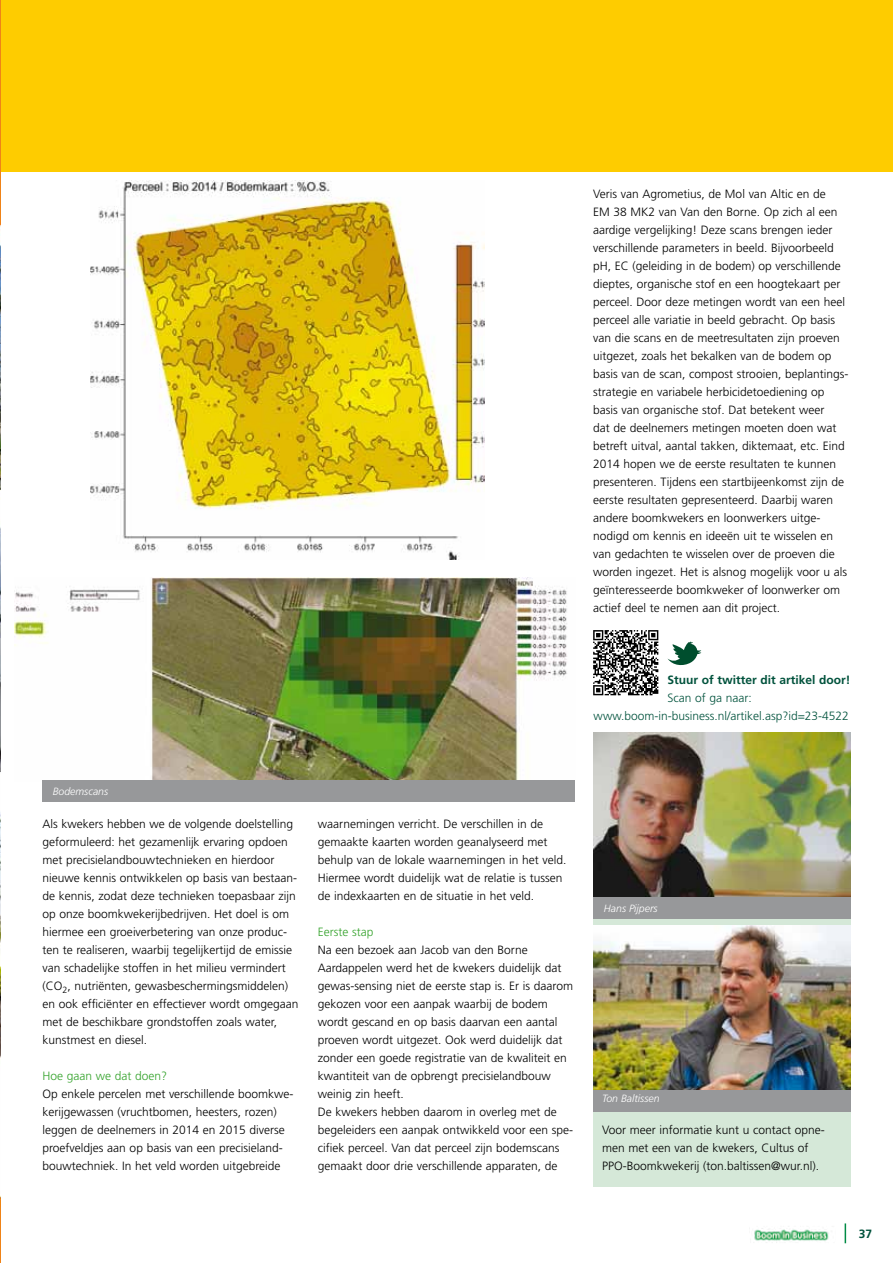
<style>
.page{position:relative;width:893px;height:1263px;background:#fff}
.page>*{position:absolute;margin:0;border:0;box-sizing:border-box;transform-origin:0 0}
.t1{font:300 12px/18px "Frutiger";color:#000}
.t2{font:300 12px/18px "Frutiger";color:#00523c}
.t3{font:700 12px "Frutiger";color:#00523c}
.t4{font:300 12px "Frutiger";color:#35a32c}
.t5{font:italic 300 10.5px "Frutiger";color:#fff}
</style>
<div class="page">
<svg style="left:845px;top:1223px;width:1px;height:20px"></svg>
<img style="left:754px;top:1228px;width:75px;height:15px">
<img style="left:90px;top:181px;width:395px;height:378px">
<img style="left:15px;top:577px;width:552px;height:205px">
<div style="left:593px;top:791px;width:257px;height:395px;background:#d5e8d8"></div>
<img style="left:594px;top:732px;width:257px;height:165px">
<img style="left:594px;top:926px;width:257px;height:164px">
<div style="left:594px;top:897px;width:257px;height:21px;background:#97989a"></div>
<div style="left:43px;top:780px;width:532px;height:21px;background:#97989a"></div>
<div style="left:594px;top:1090px;width:257px;height:21px;background:#97989a"></div>
<div style="left:0;top:0;width:893px;height:172px;background:#fecc00"></div>
<svg style="left:593px;top:630px;width:65px;height:65px"></svg>
<svg style="left:667px;top:642px;width:34px;height:23px"></svg>
<img style="left:0;top:0;width:1px;height:1263px">
<p class="t1" style="left:593px;top:185px;width:257px">Veris van Agrometius, de Mol van Altic en de<br>EM 38 MK2 van Van den Borne. Op zich al een aardige vergelijking! Deze scans brengen ieder verschillende parameters in beeld. Bijvoorbeeld pH, EC (geleiding in de bodem) op verschillende dieptes, organische stof en een hoogtekaart per perceel. Door deze metingen wordt van een heel perceel alle variatie in beeld gebracht. Op basis van die scans en de meetresultaten zijn proeven uitgezet, zoals het bekalken van de bodem op basis van de scan, compost strooien, beplantings&shy;strategie en variabele herbicidetoediening op basis van organische stof. Dat betekent weer<br>dat de deelnemers metingen moeten doen wat betreft uitval, aantal takken, diktemaat, etc. Eind 2014 hopen we de eerste resultaten te kunnen presenteren. Tijdens een startbijeenkomst zijn de eerste resultaten gepresenteerd. Daarbij waren andere boomkwekers en loonwerkers uitge&shy;nodigd om kennis en ideeën uit te wisselen en van gedachten te wisselen over de proeven die worden ingezet. Het is alsnog mogelijk voor u als geïnteresseerde boomkweker of loonwerker om actief deel te nemen aan dit project.</p>
<p class="t3" style="left:667px;top:673px;width:185px">Stuur of twitter dit artikel door!</p>
<p class="t2" style="left:594px;top:689px;width:257px;text-indent:74px">Scan of ga naar: www.boom-in-business.nl/artikel.asp?id=23-4522</p>
<p class="t5" style="left:53px;top:785px;width:57px">Bodemscans</p>
<p class="t1" style="left:43px;top:815px;width:258px">Als kwekers hebben we de volgende doelstelling geformuleerd: het gezamenlijk ervaring opdoen met precisielandbouwtechnieken en hierdoor nieuwe kennis ontwikkelen op basis van bestaan&shy;de kennis, zodat deze technieken toepasbaar zijn op onze boomkwekerijbedrijven. Het doel is om hiermee een groeiverbetering van onze produc&shy;ten te realiseren, waarbij tegelijkertijd de emissie van schadelijke stoffen in het milieu vermindert (CO<sub>2</sub>, nutriënten, gewasbeschermingsmiddelen) en ook efficiënter en effectiever wordt omgegaan met de beschikbare grondstoffen zoals water, kunstmest en diesel.</p>
<p class="t4" style="left:43px;top:1069px;width:126px">Hoe gaan we dat doen?</p>
<p class="t1" style="left:43px;top:1085px;width:252px">Op enkele percelen met verschillende boomkwe&shy;kerijgewassen (vruchtbomen, heesters, rozen) leggen de deelnemers in 2014 en 2015 diverse proefveldjes aan op basis van een precisieland&shy;bouwtechniek. In het veld worden uitgebreide</p>
<p class="t1" style="left:318px;top:815px;width:250px">waarnemingen verricht. De verschillen in de gemaakte kaarten worden geanalyseerd met behulp van de lokale waarnemingen in het veld.<br>Hiermee wordt duidelijk wat de relatie is tussen de indexkaarten en de situatie in het veld.</p>
<p class="t4" style="left:318px;top:925px;width:57px">Eerste stap</p>
<p class="t1" style="left:318px;top:941px;width:257px">Na een bezoek aan Jacob van den Borne Aardappelen werd het de kwekers duidelijk dat gewas-sensing niet de eerste stap is. Er is daarom gekozen voor een aanpak waarbij de bodem wordt gescand en op basis daarvan een aantal proeven wordt uitgezet. Ook werd duidelijk dat zonder een goede registratie van de kwaliteit en kwantiteit van de opbrengt precisielandbouw weinig zin heeft.<br>De kwekers hebben daarom in overleg met de begeleiders een aanpak ontwikkeld voor een spe&shy;cifiek perceel. Van dat perceel zijn bodemscans gemaakt door drie verschillende apparaten, de</p>
<p class="t5" style="left:604px;top:902px;width:55px">Hans Pijpers</p>
<p class="t5" style="left:602px;top:1093px;width:59px">Ton Baltissen</p>
<p class="t1" style="left:602px;top:1121px;width:224px">Voor meer informatie kunt u contact opne&shy;men met een van de kwekers, Cultus of<br>PPO-Boomkwekerij (ton.baltissen@wur.nl).</p>
<p class="t3" style="left:859px;top:1227px;width:15px">37</p>
</div>
